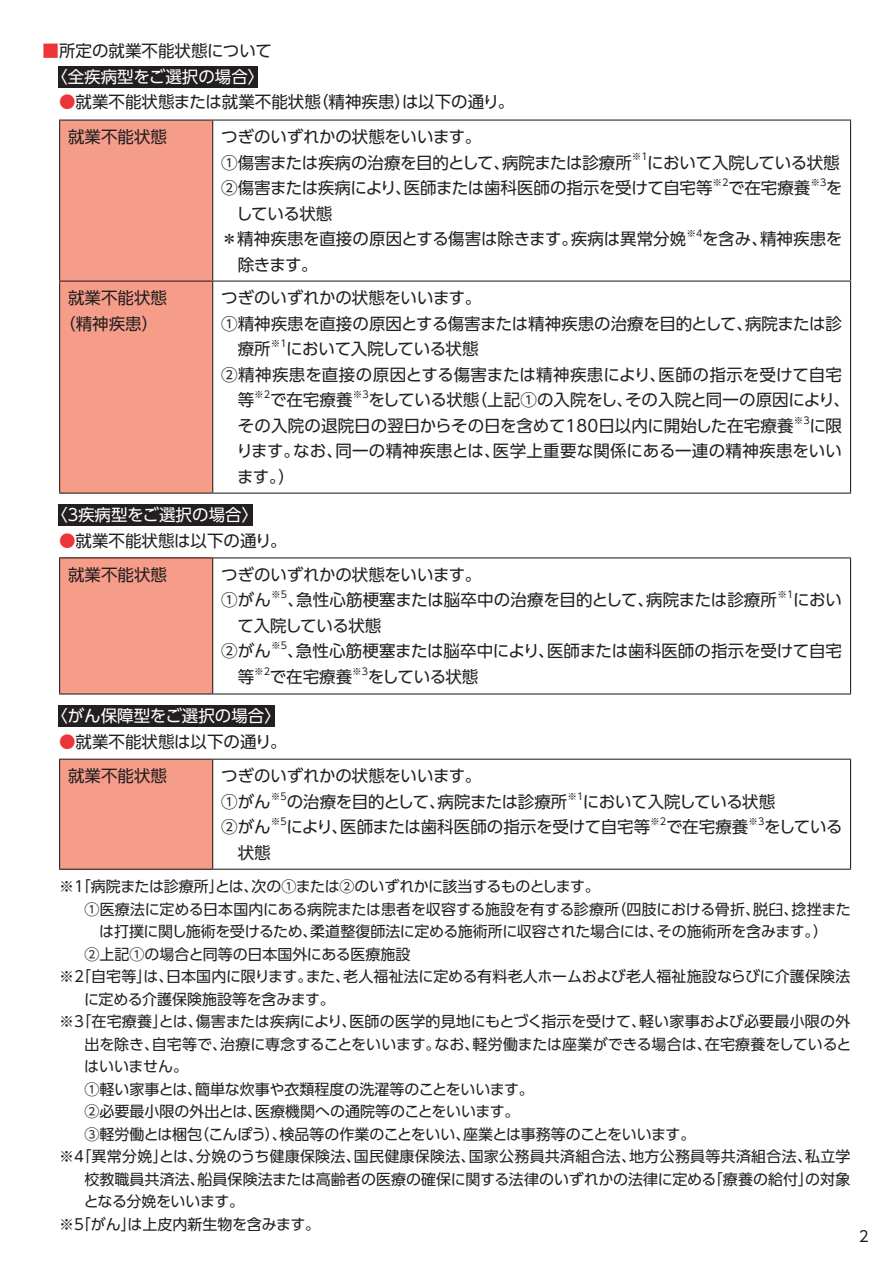
<style>
.page{position:relative;width:893px;height:1263px;background:#fff}
.page>*{position:absolute;margin:0;border:0;box-sizing:border-box;transform-origin:0 0}
.t1{font:16.5px/25.5px "UD Shin Go Pro";color:#231f20}
.t2{font:16.5px "UD Shin Go Pro";color:#fff}
.t3{font:16.5px "UD Shin Go Pro";letter-spacing:-.025em;color:#231f20}
.t4{font:16.5px "UD Shin Go Pro";letter-spacing:-.035em;color:#231f20}
.t5{font:15px "UD Shin Go Pro";color:#231f20}
.t6{font:15px "UD Shin Go Pro";letter-spacing:-.025em;color:#231f20}
.t7{font:15px "UD Shin Go Pro";letter-spacing:-.03em;color:#231f20}
.t8{font:15px "UD Shin Go Pro";letter-spacing:-.035em;color:#231f20}
.t9{font:9.6px "UD Shin Go Pro";color:#231f20}
.s1{color:#ee343b}
.s2{color:#fff}
</style>
<div class="page">
<div style="left:58px;top:66px;width:200px;height:21px;background:#231f20"></div>
<div style="left:58px;top:505px;width:195px;height:21px;background:#231f20"></div>
<div style="left:58px;top:705px;width:217px;height:22px;background:#231f20"></div>
<div style="left:60px;top:121px;width:152px;height:372px;background:#f69d8a"></div>
<hr style="left:59px;top:120px;width:154px;height:1px;background:#231f20">
<hr style="left:59px;top:121px;width:1px;height:160px;background:#231f20">
<hr style="left:213px;top:120px;width:638px;height:1px;background:#231f20">
<hr style="left:212px;top:121px;width:1px;height:160px;background:#231f20">
<hr style="left:850px;top:121px;width:1px;height:160px;background:#231f20">
<hr style="left:59px;top:281px;width:154px;height:1px;background:#231f20">
<hr style="left:59px;top:282px;width:1px;height:211px;background:#231f20">
<hr style="left:213px;top:281px;width:638px;height:1px;background:#231f20">
<hr style="left:212px;top:282px;width:1px;height:211px;background:#231f20">
<hr style="left:850px;top:282px;width:1px;height:211px;background:#231f20">
<hr style="left:59px;top:493px;width:154px;height:1px;background:#231f20">
<hr style="left:213px;top:493px;width:638px;height:1px;background:#231f20">
<div style="left:60px;top:558px;width:153px;height:136px;background:#f69d8a"></div>
<hr style="left:59px;top:557px;width:154px;height:1px;background:#231f20">
<hr style="left:59px;top:558px;width:1px;height:135px;background:#231f20">
<hr style="left:213px;top:557px;width:638px;height:1px;background:#231f20">
<hr style="left:212px;top:558px;width:1px;height:135px;background:#231f20">
<hr style="left:850px;top:558px;width:1px;height:135px;background:#231f20">
<hr style="left:59px;top:693px;width:154px;height:1px;background:#231f20">
<hr style="left:213px;top:693px;width:638px;height:1px;background:#231f20">
<div style="left:60px;top:759px;width:153px;height:110px;background:#f69d8a"></div>
<hr style="left:59px;top:759px;width:154px;height:1px;background:#231f20">
<hr style="left:59px;top:760px;width:1px;height:109px;background:#231f20">
<hr style="left:213px;top:759px;width:638px;height:1px;background:#231f20">
<hr style="left:212px;top:760px;width:1px;height:109px;background:#231f20">
<hr style="left:850px;top:760px;width:1px;height:109px;background:#231f20">
<hr style="left:59px;top:869px;width:154px;height:1px;background:#231f20">
<hr style="left:213px;top:869px;width:638px;height:1px;background:#231f20">
<p class="t1" style="left:43px;top:38px;width:231px;text-align:center"><span class="s1">■</span>所定の就業不能状態について<span class="s2">〈全疾病型をご選択の場合〉</span></p>
<p class="t1" style="left:59px;top:89px;width:457px"><span class="s1">●</span>就業不能状態または就業不能状態（精神疾患）は以下の通り。</p>
<p class="t1" style="left:68px;top:124px;width:101px">就業不能状態</p>
<p class="t1" style="left:221px;top:124px;width:412px">つぎのいずれかの状態をいいます。<br>①傷害または疾病の治療を目的として、病院または診療所</p>
<p class="t9" style="left:632px;top:149px;width:17px">※1</p>
<p class="t1" style="left:221px;top:149px;width:620px;text-indent:426px">において入院している状態<br>②傷害または疾病により、医師または歯科医師の指示を受けて自宅等</p>
<p class="t9" style="left:713px;top:175px;width:17px">※2</p>
<p class="t1" style="left:728px;top:175px;width:84px">で在宅療養</p>
<p class="t9" style="left:810px;top:175px;width:17px">※3</p>
<p class="t1" style="left:826px;top:175px;width:18px">を</p>
<p class="t1" style="left:221px;top:200px;width:467px;text-indent:15px">している状態<br>＊精神疾患を直接の原因とする傷害は除きます。疾病は異常分娩</p>
<p class="t9" style="left:686px;top:226px;width:18px">※4</p>
<p class="t1" style="left:702px;top:226px;width:142px">を含み、精神疾患を</p>
<p class="t1" style="left:238px;top:251px;width:82px">除きます。</p>
<p class="t1" style="left:59px;top:285px;width:109px;text-align:center">就業不能状態（精神疾患）</p>
<p class="t1" style="left:221px;top:285px;width:262px">つぎのいずれかの状態をいいます。</p>
<p class="t1" style="left:221px;top:310px;width:622px">①精神疾患を直接の原因とする傷害または精神疾患の治療を目的として、病院または診</p>
<p class="t1" style="left:238px;top:336px;width:34px">療所</p>
<p class="t9" style="left:271px;top:336px;width:17px">※1</p>
<p class="t1" style="left:286px;top:336px;width:194px">において入院している状態</p>
<p class="t1" style="left:221px;top:361px;width:622px">②精神疾患を直接の原因とする傷害または精神疾患により、医師の指示を受けて自宅</p>
<p class="t1" style="left:238px;top:387px;width:18px">等</p>
<p class="t9" style="left:254px;top:387px;width:18px">※2</p>
<p class="t1" style="left:270px;top:387px;width:84px">で在宅療養</p>
<p class="t9" style="left:353px;top:387px;width:18px">※3</p>
<p class="t1" style="left:238px;top:387px;width:614px;text-indent:131px">をしている状態（上記①の入院をし、その入院と同一の原因により、その入院の退院日の翌日からその日を含めて180日以内に開始した在宅療養</p>
<p class="t9" style="left:794px;top:412px;width:18px">※3</p>
<p class="t1" style="left:236px;top:412px;width:607px;text-align:justify;text-indent:573px">に限ります。なお、同一の精神疾患とは、医学上重要な関係にある一連の精神疾患をいいます。）</p>
<p class="t2" style="left:51px;top:501px;width:208px">〈３疾病型をご選択の場合〉</p>
<p class="t1" style="left:59px;top:527px;width:229px"><span class="s1">●</span>就業不能状態は以下の通り。</p>
<p class="t1" style="left:68px;top:561px;width:101px">就業不能状態</p>
<p class="t1" style="left:221px;top:561px;width:262px">つぎのいずれかの状態をいいます。<br>①がん</p>
<p class="t9" style="left:271px;top:587px;width:18px">※5</p>
<p class="t1" style="left:287px;top:587px;width:491px">、急性心筋梗塞または脳卒中の治療を目的として、病院または診療所</p>
<p class="t9" style="left:777px;top:587px;width:18px">※1</p>
<p class="t1" style="left:793px;top:587px;width:51px">におい</p>
<p class="t1" style="left:221px;top:612px;width:162px;text-indent:16px">て入院している状態<br>②がん</p>
<p class="t9" style="left:271px;top:638px;width:18px">※5</p>
<p class="t1" style="left:287px;top:638px;width:556px">、急性心筋梗塞または脳卒中により、医師または歯科医師の指示を受けて自宅</p>
<p class="t1" style="left:238px;top:663px;width:18px">等</p>
<p class="t9" style="left:254px;top:663px;width:17px">※2</p>
<p class="t1" style="left:270px;top:663px;width:84px">で在宅療養</p>
<p class="t9" style="left:352px;top:663px;width:17px">※3</p>
<p class="t4" style="left:368px;top:663px;width:112px">をしている状態</p>
<p class="t2" style="left:51px;top:703px;width:231px">〈がん保障型をご選択の場合〉</p>
<p class="t1" style="left:59px;top:728px;width:229px"><span class="s1">●</span>就業不能状態は以下の通り。</p>
<p class="t1" style="left:68px;top:763px;width:101px">就業不能状態</p>
<p class="t1" style="left:221px;top:763px;width:262px">つぎのいずれかの状態をいいます。<br>①がん</p>
<p class="t9" style="left:271px;top:788px;width:17px">※5</p>
<p class="t3" style="left:287px;top:788px;width:282px">の治療を目的として、病院または診療所</p>
<p class="t9" style="left:567px;top:788px;width:17px">※1</p>
<p class="t1" style="left:583px;top:788px;width:194px">において入院している状態</p>
<p class="t1" style="left:221px;top:814px;width:51px">②がん</p>
<p class="t9" style="left:271px;top:814px;width:17px">※5</p>
<p class="t1" style="left:286px;top:814px;width:365px">により、医師または歯科医師の指示を受けて自宅等</p>
<p class="t9" style="left:650px;top:814px;width:17px">※2</p>
<p class="t1" style="left:666px;top:814px;width:84px">で在宅療養</p>
<p class="t9" style="left:748px;top:814px;width:17px">※3</p>
<p class="t1" style="left:764px;top:814px;width:80px">をしている</p>
<p class="t1" style="left:238px;top:839px;width:34px">状態</p>
<p class="t7" style="left:59px;top:874px;width:542px">※1「病院または診療所」とは、次の①または②のいずれかに該当するものとします。</p>
<p class="t5" style="left:85px;top:897px;width:768px">①医療法に定める日本国内にある病院または患者を収容する施設を有する診療所（四肢における骨折、脱臼、捻挫また</p>
<p class="t6" style="left:99px;top:919px;width:730px">は打撲に関し施術を受けるため、柔道整復師法に定める施術所に収容された場合には、その施術所を含みます。）</p>
<p class="t5" style="left:85px;top:942px;width:327px">②上記①の場合と同等の日本国外にある医療施設</p>
<p class="t5" style="left:59px;top:964px;width:793px">※2「自宅等」は、日本国内に限ります。また、老人福祉法に定める有料老人ホームおよび老人福祉施設ならびに介護保険法</p>
<p class="t5" style="left:84px;top:987px;width:252px">に定める介護保険施設等を含みます。</p>
<p class="t5" style="left:59px;top:1009px;width:793px">※3「在宅療養」とは、傷害または疾病により、医師の医学的見地にもとづく指示を受けて、軽い家事および必要最小限の外</p>
<p class="t5" style="left:85px;top:1032px;width:768px">出を除き、自宅等で、治療に専念することをいいます。なお、軽労働または座業ができる場合は、在宅療養をしていると</p>
<p class="t5" style="left:84px;top:1054px;width:105px">はいいません。</p>
<p class="t5" style="left:85px;top:1077px;width:451px">①軽い家事とは、簡単な炊事や衣類程度の洗濯等のことをいいます。</p>
<p class="t5" style="left:85px;top:1099px;width:436px">②必要最小限の外出とは、医療機関への通院等のことをいいます。</p>
<p class="t5" style="left:85px;top:1122px;width:612px">③軽労働とは梱包（こんぽう）、検品等の作業のことをいい、座業とは事務等のことをいいます。</p>
<p class="t5" style="left:59px;top:1144px;width:793px">※4「異常分娩」とは、分娩のうち健康保険法、国民健康保険法、国家公務員共済組合法、地方公務員等共済組合法、私立学</p>
<p class="t5" style="left:85px;top:1167px;width:767px">校教職員共済法、船員保険法または高齢者の医療の確保に関する法律のいずれかの法律に定める「療養の給付」の対象</p>
<p class="t8" style="left:84px;top:1189px;width:162px">となる分娩をいいます。</p>
<p class="t5" style="left:59px;top:1212px;width:263px">※5「がん」は上皮内新生物を含みます。</p>
<p class="t5" style="left:859px;top:1224px;width:11px">2</p>
</div>
